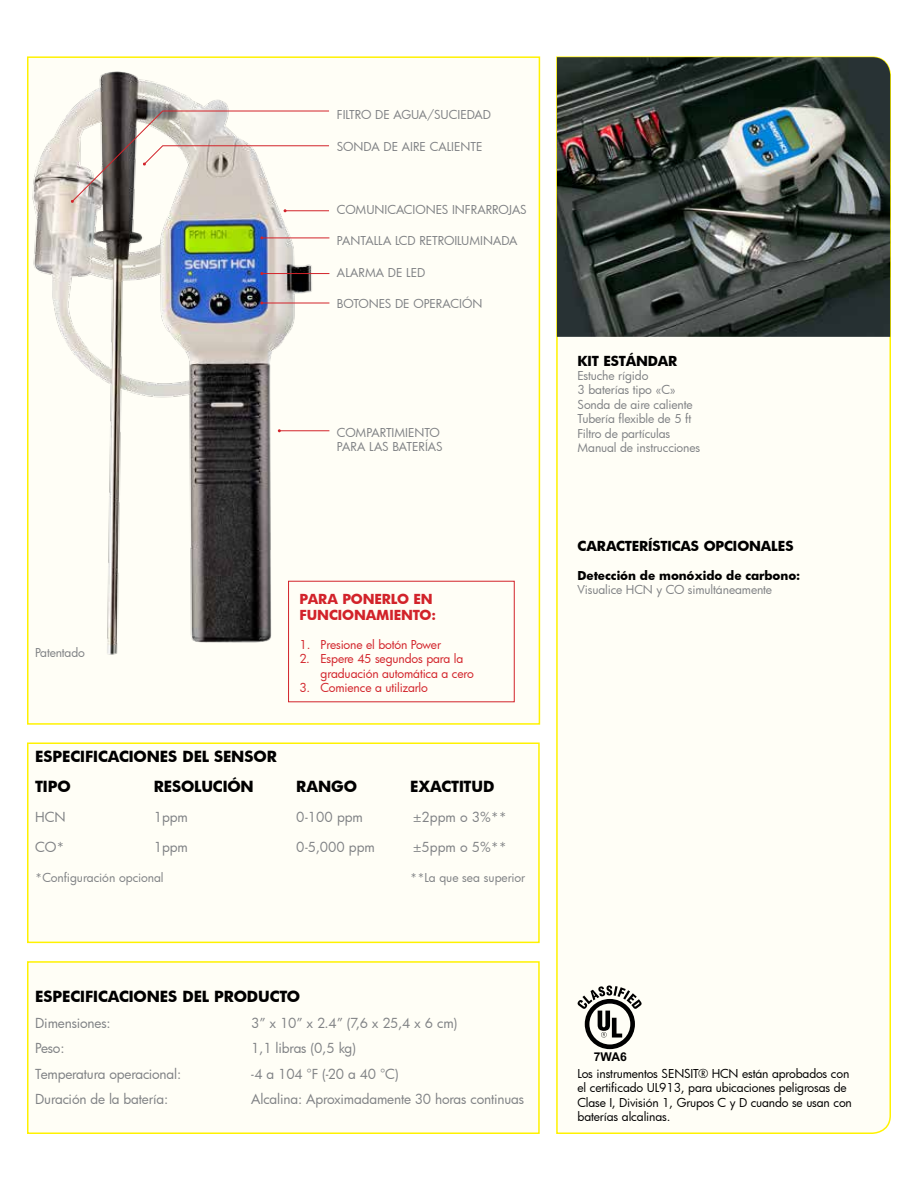
<style>
.page{position:relative;width:918px;height:1188px;background:#fff}
.page>*{position:absolute;margin:0;border:0;box-sizing:border-box;transform-origin:0 0}
.t1{font:700 15px/30px "Futura";letter-spacing:-.01em;color:#000}
.t2{font:13.5px "Futura";letter-spacing:-.01em;color:#808285}
.t3{font:700 13.5px "Futura";letter-spacing:-.01em;color:#000}
.t4{font:700 13.5px/16.2px "Futura";letter-spacing:-.01em;color:#d2232a}
.t5{font:700 12.15px "Arial";color:#000}
.t6{font:12px/14.4px "Futura";letter-spacing:-.01em;color:#808285}
.t7{font:12px/14.4px "Futura";letter-spacing:-.01em;color:#000}
.t8{font:12px/14.4px "Futura";letter-spacing:-.01em;color:#d2232a}
.t9{font:700 12px "Futura";letter-spacing:-.01em;color:#000}
</style>
<div class="page">
<div style="left:556px;top:56px;width:335px;height:1078px;background:#fffef6"></div>
<img style="left:557px;top:57px;width:333px;height:280px">
<div style="left:28px;top:962px;width:511px;height:171px;background:#fffef6"></div>
<div style="left:27px;top:961px;width:513px;height:173px;border:2px solid #fff200"></div>
<div style="left:28px;top:743px;width:511px;height:199px;background:#fffef6"></div>
<div style="left:27px;top:742px;width:513px;height:201px;border:2px solid #fff200"></div>
<svg style="left:578px;top:986px;width:64px;height:63px"></svg>
<div style="left:27px;top:56px;width:513px;height:669px;background:#fffef6;border:2px solid #fff200"></div>
<img style="left:28px;top:58px;width:348px;height:613px">
<hr style="left:262px;top:238px;width:67px;height:1px;background:#d2232a">
<hr style="left:262px;top:273px;width:67px;height:1px;background:#d2232a">
<hr style="left:262px;top:303px;width:67px;height:1px;background:#d2232a">
<hr style="left:279px;top:430px;width:50px;height:1px;background:#d2232a">
<hr style="left:285px;top:210px;width:44px;height:1px;background:#d2232a">
<hr style="left:163px;top:111px;width:166px;height:1px;background:#d2232a">
<hr style="left:163px;top:145px;width:166px;height:1px;background:#d2232a">
<svg style="left:71px;top:110px;width:93px;height:93px"></svg>
<div style="left:288px;top:581px;width:226px;height:121px;border:1px solid #d2232a"></div>
<p class="t6" style="left:337px;top:107px;width:156px">FILTRO DE AGUA/SUCIEDAD</p>
<p class="t6" style="left:337px;top:139px;width:147px">SONDA DE AIRE CALIENTE</p>
<p class="t6" style="left:337px;top:202px;width:191px">COMUNICACIONES INFRARROJAS</p>
<p class="t6" style="left:337px;top:233px;width:182px">PANTALLA LCD RETROILUMINADA</p>
<p class="t6" style="left:337px;top:265px;width:90px">ALARMA DE LED</p>
<p class="t6" style="left:337px;top:296px;width:147px">BOTONES DE OPERACIÓN</p>
<p class="t6" style="left:35px;top:646px;width:51px">Patentado</p>
<p class="t6" style="left:337px;top:425px;width:107px">COMPARTIMIENTO<br>PARA LAS BATERÍAS</p>
<p class="t4" style="left:300px;top:590px;width:138px">PARA PONERLO EN<br>FUNCIONAMIENTO:</p>
<p class="t8" style="left:300px;top:637px;width:143px">1. Presione el botón Power</p>
<p class="t8" style="left:321px;top:652px;width:155px;text-indent:-21px">2. Espere 45 segundos para la graduación automática a cero</p>
<p class="t8" style="left:300px;top:680px;width:130px">3. Comience a utilizarlo</p>
<p class="t1" style="left:35px;top:741px;width:243px">ESPECIFICACIONES DEL SENSOR<br>TIPO</p>
<p class="t1" style="left:154px;top:771px;width:102px">RESOLUCIÓN</p>
<p class="t1" style="left:296px;top:771px;width:62px">RANGO</p>
<p class="t1" style="left:410px;top:771px;width:86px">EXACTITUD</p>
<p class="t2" style="left:35px;top:808px;width:32px">HCN</p>
<p class="t2" style="left:154px;top:808px;width:36px">1ppm</p>
<p class="t2" style="left:296px;top:808px;width:68px">0-100 ppm</p>
<p class="t2" style="left:413px;top:808px;width:95px">±2ppm o 3%**</p>
<p class="t2" style="left:35px;top:838px;width:31px">CO*</p>
<p class="t2" style="left:154px;top:838px;width:36px">1ppm</p>
<p class="t2" style="left:296px;top:838px;width:80px">0-5,000 ppm</p>
<p class="t2" style="left:413px;top:838px;width:95px">±5ppm o 5%**</p>
<p class="t6" style="left:35px;top:870px;width:130px">*Configuración opcional</p>
<p class="t6" style="left:410px;top:870px;width:116px">**La que sea superior</p>
<p class="t1" style="left:35px;top:981px;width:266px">ESPECIFICACIONES DEL PRODUCTO</p>
<p class="t2" style="left:35px;top:1014px;width:77px">Dimensiones:</p>
<p class="t2" style="left:251px;top:1014px;width:208px">3” x 10” x 2.4” (7,6 x 25,4 x 6 cm)</p>
<p class="t2" style="left:35px;top:1039px;width:31px">Peso:</p>
<p class="t2" style="left:251px;top:1039px;width:106px">1,1 libras (0,5 kg)</p>
<p class="t2" style="left:35px;top:1065px;width:148px">Temperatura operacional:</p>
<p class="t2" style="left:251px;top:1065px;width:149px">-4 a 104 °F (-20 a 40 °C)</p>
<p class="t2" style="left:35px;top:1090px;width:135px">Duración de la batería:</p>
<p class="t2" style="left:251px;top:1090px;width:274px">Alcalina: Aproximadamente 30 horas continuas</p>
<p class="t3" style="left:578px;top:351px;width:101px">KIT ESTÁNDAR</p>
<p class="t6" style="left:578px;top:368px;width:124px">Estuche rígido<br>3 baterías tipo «C»<br>Sonda de aire caliente<br>Tubería flexible de 5 ft<br>Filtro de partículas<br>Manual de instrucciones</p>
<p class="t3" style="left:578px;top:536px;width:218px">CARACTERÍSTICAS OPCIONALES</p>
<p class="t9" style="left:578px;top:567px;width:224px">Detección de monóxido de carbono:</p>
<p class="t6" style="left:578px;top:582px;width:196px">Visualice HCN y CO simultáneamente</p>
<p class="t5" style="left:594px;top:1049px;width:34px">7WA6</p>
<p class="t7" style="left:578px;top:1066px;width:276px">Los instrumentos SENSIT® HCN están aprobados con el certificado UL913, para ubicaciones peligrosas de Clase I, División 1, Grupos C y D cuando se usan con baterías alcalinas.</p>
</div>
